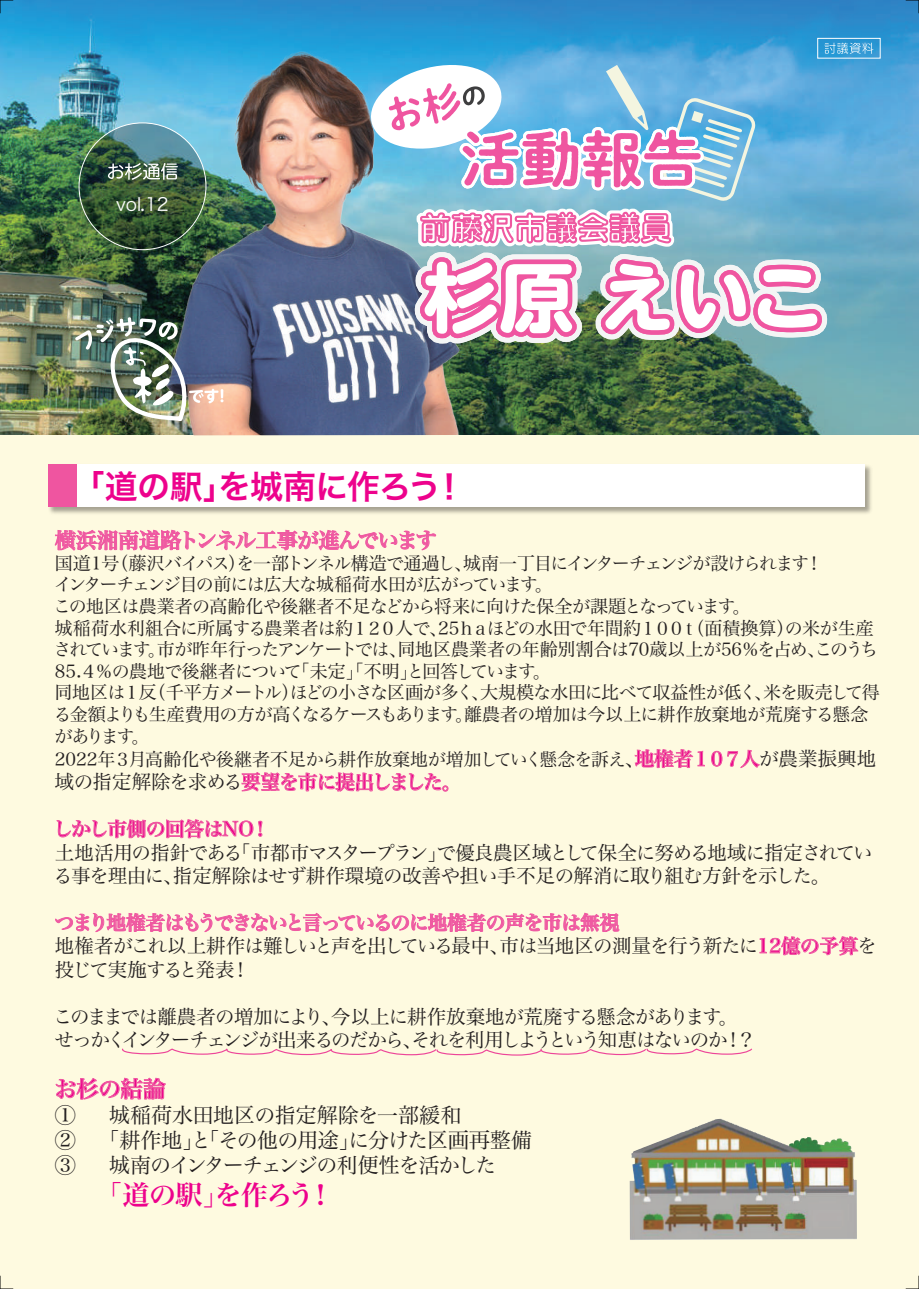
<style>
.page{position:relative;width:919px;height:1289px;background:#fff}
.page>*{position:absolute;margin:0;border:0;box-sizing:border-box;transform-origin:0 0}
.t1{font:33px "Hira Kaku Pro W6";letter-spacing:-.03em;color:#ed028c}
.t2{font:27px "Hira Min Pro W6";letter-spacing:-.05em;color:#ed028c}
.t3{font:22.5px "Hira Min Pro W6";letter-spacing:-.02em;color:#ed028c}
.t4{font:21px/25.2px "Hira Min Pro W3";color:#231f20}
.t5{font:21px "Hira Min Pro W3";letter-spacing:-.085em;color:#231f20}
.t6{font:21px "Hira Min Pro W6";letter-spacing:-.025em;color:#ef59a1}
.t7{font:21px "Hira Min Pro W3";letter-spacing:-.035em;color:#231f20}
.t8{font:19.5px/23.4px "Hira Min Pro W3";letter-spacing:-.06em;color:#231f20}
.t9{font:19.5px "Hira Min Pro W6";letter-spacing:-.035em;color:#ed028c}
.t10{font:19.5px "Hira Min Pro W6";letter-spacing:-.055em;color:#ef59a1}
.t11{font:18px/21.6px "Hira Min Pro W3";letter-spacing:-.045em;color:#231f20}
.t12{font:18px "Hira Min Pro W3";letter-spacing:-.015em;color:#231f20}
.t13{font:18px "Hira Kaku Pro W3";color:#fff}
.s1{font-size:3px}
.s2{font-size:19.5px}
.s3{font-family:"Hira Min Pro W6";font-size:19.5px;color:#ed028c}
.s4{font-family:"Hira Min Pro W3";color:#231f20}
.s5{font-family:"Hira Min Pro W6"}
.s6{font-family:"Hira Min Pro W6";color:#ed028c}
</style>
<div class="page">
<div style="left:0;top:0;width:918px;height:1288px;background:#fefae0"></div>
<img style="left:0;top:0;width:918px;height:435px">
<img style="left:167px;top:51px;width:302px;height:384px">
<img style="left:75px;top:317px;width:148px;height:105px">
<div style="left:817px;top:38px;width:63px;height:21px;border:1px solid #fff"></div>
<img style="left:79px;top:123px;width:127px;height:127px;border-radius:50%">
<svg style="left:108px;top:163px;width:70px;height:17px"></svg>
<svg style="left:0;top:1275px;width:13px;height:14px"></svg>
<svg style="left:0;top:0;width:13px;height:13px"></svg>
<svg style="left:905px;top:0;width:14px;height:13px"></svg>
<svg style="left:905px;top:1275px;width:14px;height:14px"></svg>
<img style="left:48px;top:464px;width:823px;height:50px">
<div style="left:77px;top:464px;width:787px;height:43px;background:#fff"></div>
<div style="left:49px;top:464px;width:28px;height:43px;background:#ef55a0"></div>
<svg style="left:54px;top:529px;width:382px;height:22px"></svg>
<svg style="left:634px;top:749px;width:126px;height:20px"></svg>
<svg style="left:241px;top:772px;width:207px;height:20px"></svg>
<svg style="left:56px;top:819px;width:207px;height:19px"></svg>
<svg style="left:55px;top:912px;width:564px;height:21px"></svg>
<svg style="left:759px;top:936px;width:99px;height:19px"></svg>
<img style="left:629px;top:1122px;width:227px;height:117px">
<img style="left:366px;top:43px;width:507px;height:345px">
<svg style="left:55px;top:1048px;width:697px;height:74px"></svg>
<p class="t13" style="left:116px;top:188px;width:54px">vol<span class="s1">●</span> 12</p>
<h1 class="t1" style="left:72px;top:456px;width:395px">「道の駅」を城南に作ろう！</h1>
<p class="t6" style="left:55px;top:521px;width:383px">横浜湘南道路トンネル工事が進んでいます</p>
<p class="t11" style="left:53px;top:550px;width:828px">国道1号（藤沢バイパス）を一部トンネル構造で通過し、城南一丁目にインターチェンジが設けられます！<br>インターチェンジ目の前には広大な城稲荷水田が広がっています。<br>この地区は農業者の高齢化や後継者不足などから将来に向けた保全が課題となっています。<br>城稲荷水利組合に所属する農業者は約１２０人で、25ｈａほどの水田で年間約１００ｔ（面積換算）の米が生産されています。市が昨年行ったアンケートでは、同地区農業者の年齢別割合は70歳以上が56％を占め、このうち85.４％の農地で後継者について「未定」「不明」と回答しています。<br>同地区は１反（千平方メートル）ほどの小さな区画が多く、大規模な水田に比べて収益性が低く、米を販売して得る金額よりも生産費用の方が高くなるケースもあります。離農者の増加は今以上に耕作放棄地が荒廃する懸念があります。</p>
<p class="t12" style="left:55px;top:744px;width:822px">2022年３月高齢化や後継者不足から耕作放棄地が増加していく懸念を訴え<span class="s2">、</span><span class="s3">地権者１０７人</span><span class="s2">が農業振興地</span></p>
<p class="t9" style="left:55px;top:765px;width:408px"><span class="s4">域の指定解除を求める</span>要望を市に提出しました。</p>
<p class="t9" style="left:53px;top:811px;width:218px">しかし市側の回答はNO！</p>
<p class="t8" style="left:53px;top:838px;width:820px">土地活用の指針である「市都市マスタープラン」で優良農区域として保全に努める地域に指定されている事を理由に、指定解除はせず耕作環境の改善や担い手不足の解消に取り組む方針を示した<span class="s5">。</span></p>
<p class="t10" style="left:55px;top:905px;width:566px">つまり地権者はもうできないと言っているのに地権者の声を市は無視</p>
<p class="t8" style="left:55px;top:932px;width:823px">地権者がこれ以上耕作は難しいと声を出している最中、市は当地区の測量を行う新たに<span class="s6">12億の予算</span>を投じて実施すると発表！</p>
<p class="t8" style="left:53px;top:1002px;width:704px">このままでは離農者の増加により、今以上に耕作放棄地が荒廃する懸念があります。せっかくインターチェンジが出来るのだから、それを利用しようという知恵はないのか！？</p>
<p class="t3" style="left:54px;top:1069px;width:112px">お杉の結論</p>
<p class="t7" style="left:55px;top:1096px;width:22px">①</p>
<p class="t4" style="left:55px;top:1100px;width:478px;text-indent:54px">城稲荷水田地区の指定解除を一部緩和<br>② 「耕作地」と「その他の用途」に分けた区画再整備<br>③</p>
<p class="t5" style="left:109px;top:1147px;width:389px">城南のインターチェンジの利便性を活かした</p>
<h2 class="t2" style="left:55px;top:1171px;width:281px">　　「道の駅」を作ろう！</h2>
</div>
